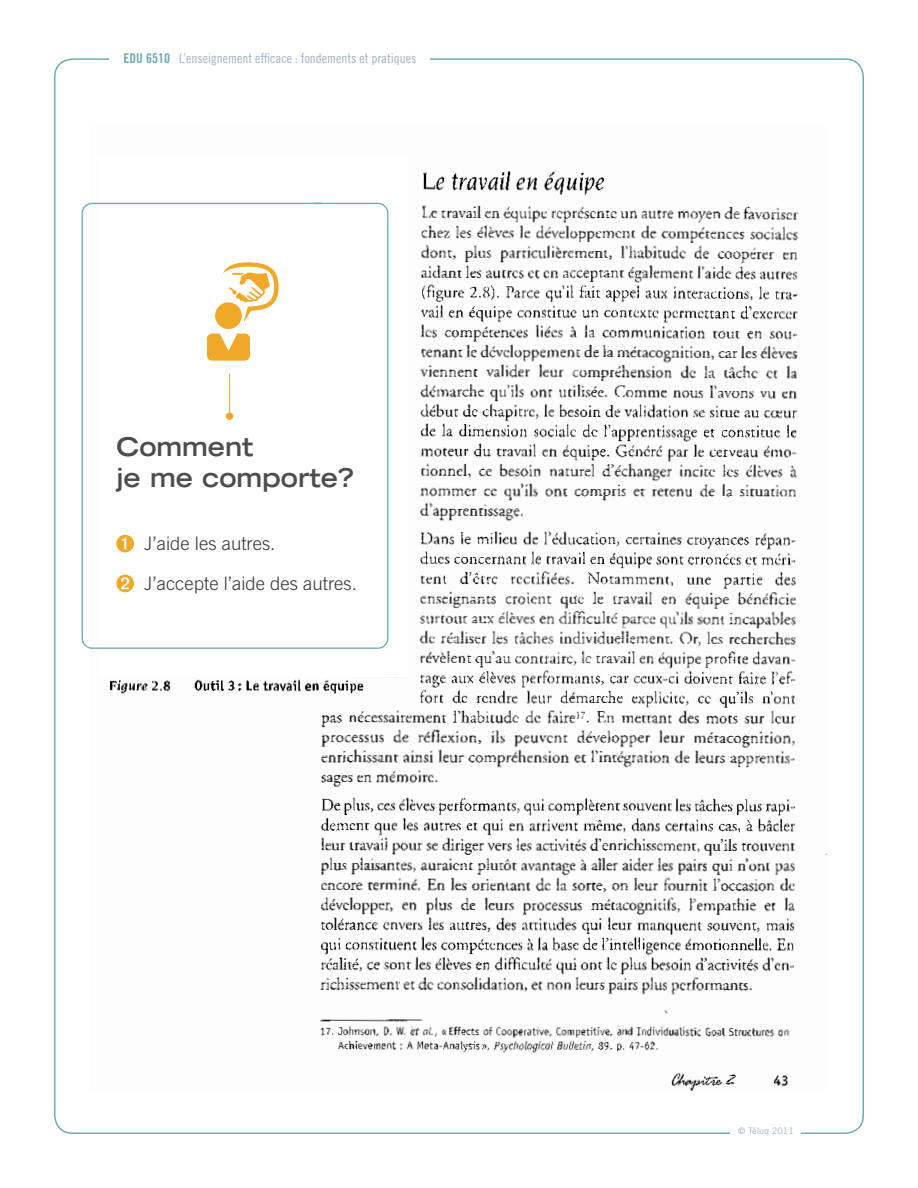
<style>
.page{position:relative;width:918px;height:1188px;background:#fff}
.page>*{position:absolute;margin:0;border:0;box-sizing:border-box;transform-origin:0 0}
.t1{font:700 expanded 25.8px/30.9px "Trade Gothic LT Std";color:#4d4d4d}
.t2{font:300 18.6px/40.7px "Trade Gothic LT Std";color:#333}
.t3{font:13.5px "Trade Gothic LT Std Cn 18";color:#9eb3bf}
.t4{font:9px "Trade Gothic LT Std";color:#9eb3bf}
.s1{font-family:"Trade Gothic LT Std Bd Cn 20";color:#70abb5}
</style>
<div class="page">
<img style="left:90px;top:171px;width:737px;height:919px">
<div style="left:98px;top:156px;width:311px;height:521px;background:#fff"></div>
<div style="left:82px;top:203px;width:306px;height:446px;border:1px solid #70abb5;border-radius:10px"></div>
<svg style="left:116px;top:575px;width:18px;height:17px"></svg>
<svg style="left:116px;top:535px;width:18px;height:17px"></svg>
<hr style="left:229px;top:374px;width:1px;height:42px;background:#f0a829">
<div style="left:226px;top:413px;width:7px;height:7px;background:#f0a829;border-radius:50%"></div>
<svg style="left:207px;top:262px;width:72px;height:99px"></svg>
<p class="t3" style="left:124px;top:50px;width:294px"><span class="s1">EDU 6510</span> L’enseignement efficace : fondements et pratiques</p>
<h1 class="t1" style="left:116px;top:431px;width:239px">Comment<br>je me comporte?</h1>
<h2 class="t2" style="left:144px;top:523px;width:214px">J’aide les autres.<br>J’accepte l’aide des autres.</h2>
<p class="t4" style="left:738px;top:1125px;width:57px">© Téluq 2011</p>
</div>
